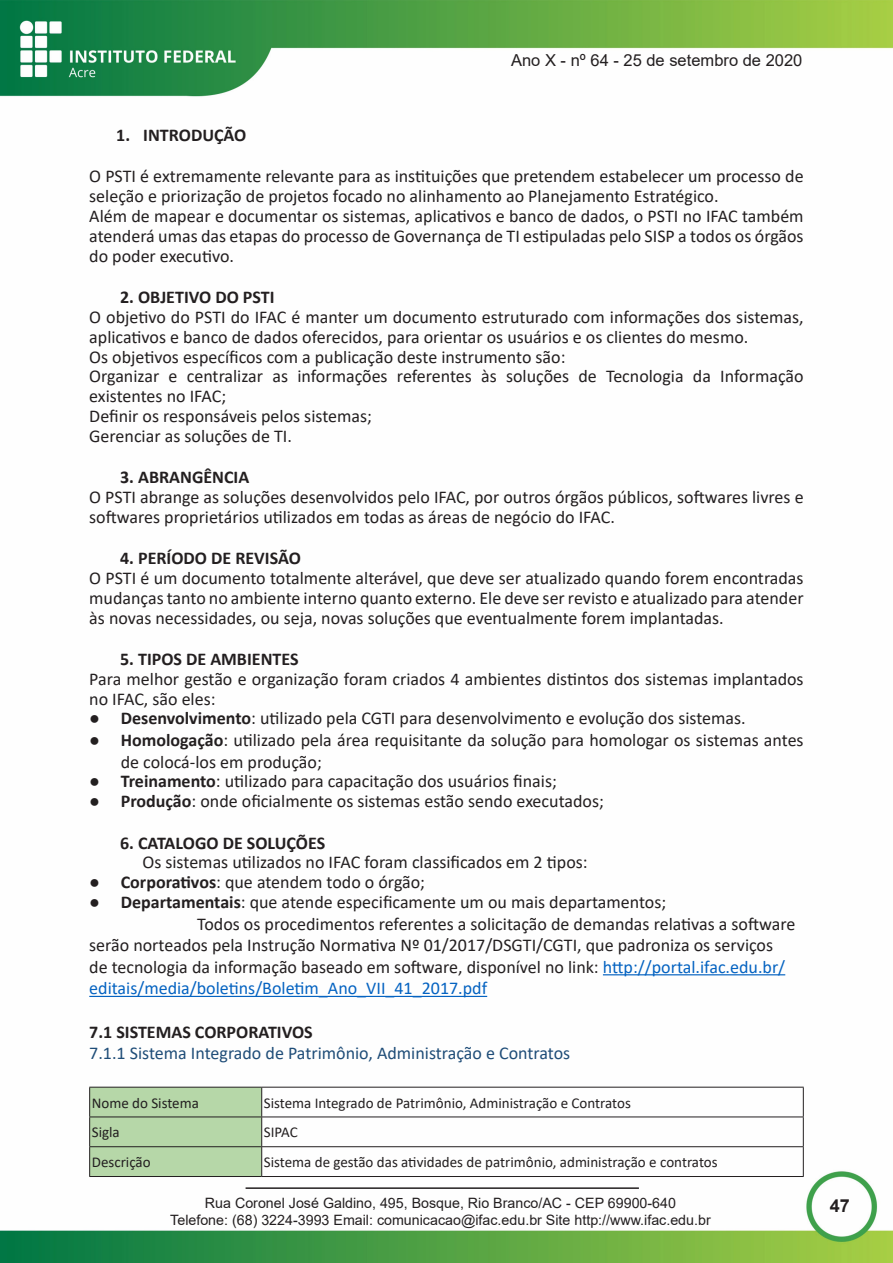
<style>
.page{position:relative;width:893px;height:1263px;background:#fff}
.page>*{position:absolute;margin:0;border:0;box-sizing:border-box;transform-origin:0 0}
.t1{font:18px/19.8px "Calibri";color:#231f20}
.t2{font:700 18px "Calibri";color:#231f20}
.t3{font:18px "Calibri";color:#1f4d78}
.t4{font:18px "Calibri";color:#0563c1}
.t5{font:700 18px "Arial";color:#231f20}
.t6{font:16.5px "Arial";color:#231f20}
.t7{font:15px "Calibri";color:#231f20}
.t8{font:14.25px/17.1px "Arial";color:#231f20;text-align:center}
.s1{font-family:"Times New Roman";font-weight:700}
.s2{font-weight:700}
.s3{color:#0563c1}
</style>
<div class="page">
<img style="left:0;top:0;width:893px;height:1263px">
<hr style="left:246px;top:1187px;width:393px;height:2px;background:#231f20">
<hr style="left:603px;top:974px;width:182px;height:1px;background:#0563c1">
<hr style="left:89px;top:996px;width:398px;height:1px;background:#0563c1">
<hr style="left:262px;top:1087px;width:542px;height:1px;background:#231f20">
<hr style="left:262px;top:1116px;width:542px;height:1px;background:#231f20">
<hr style="left:262px;top:1146px;width:542px;height:1px;background:#231f20">
<svg style="left:89px;top:1087px;width:173px;height:89px;background:#b0cfa2"></svg>
<svg style="left:803px;top:1087px;width:1px;height:89px"></svg>
<hr style="left:89px;top:1176px;width:173px;height:1px;background:#231f20">
<hr style="left:262px;top:1176px;width:542px;height:1px;background:#231f20">
<p class="t6" style="left:511px;top:49px;width:293px">Ano X - nº 64 - 25 de setembro de 2020</p>
<p class="t2" style="left:116px;top:122px;width:132px">1. INTRODUÇÃO</p>
<p class="t1" style="left:89px;top:166px;width:716px">O PSTI é extremamente relevante para as instituições que pretendem estabelecer um processo de seleção e priorização de projetos focado no alinhamento ao Planejamento Estratégico.<br>Além de mapear e documentar os sistemas, aplicativos e banco de dados, o PSTI no IFAC também atenderá umas das etapas do processo de Governança de TI estipuladas pelo SISP a todos os órgãos do poder executivo.</p>
<p class="t2" style="left:120px;top:284px;width:156px">2. OBJETIVO DO PSTI</p>
<p class="t1" style="left:89px;top:307px;width:716px">O objetivo do PSTI do IFAC é manter um documento estruturado com informações dos sistemas, aplicativos e banco de dados oferecidos, para orientar os usuários e os clientes do mesmo.<br>Os objetivos específicos com a publicação deste instrumento são:<br>Organizar e centralizar as informações referentes às soluções de Tecnologia da Informação existentes no IFAC;<br>Definir os responsáveis pelos sistemas;<br>Gerenciar as soluções de TI.</p>
<p class="t2" style="left:120px;top:464px;width:131px">3. ABRANGÊNCIA</p>
<p class="t1" style="left:89px;top:487px;width:716px">O PSTI abrange as soluções desenvolvidos pelo IFAC, por outros órgãos públicos, softwares livres e softwares proprietários utilizados em todas as áreas de negócio do IFAC.</p>
<p class="t2" style="left:120px;top:545px;width:182px">4. PERÍODO DE REVISÃO</p>
<p class="t1" style="left:89px;top:568px;width:716px;text-align:justify">O PSTI é um documento totalmente alterável, que deve ser atualizado quando forem encontradas mudanças tanto no ambiente interno quanto externo. Ele deve ser revisto e atualizado para atender às novas necessidades, ou seja, novas soluções que eventualmente forem implantadas.</p>
<p class="t2" style="left:120px;top:646px;width:180px">5. TIPOS DE AMBIENTES</p>
<p class="t1" style="left:89px;top:668px;width:716px">Para melhor gestão e organização foram criados 4 ambientes distintos dos sistemas implantados no IFAC, são eles:</p>
<p class="t1" style="left:89px;top:708px;width:658px"><span class="s1">●</span> <span class="s2">Desenvolvimento</span>: utilizado pela CGTI para desenvolvimento e evolução dos sistemas.</p>
<p class="t1" style="left:121px;top:729px;width:684px;line-height:21.6px;text-indent:-32px"><span class="s1">●</span> <span class="s2">Homologação</span>: utilizado pela área requisitante da solução para homologar os sistemas antes de colocá-los em produção;</p>
<p class="t1" style="left:89px;top:771px;width:469px"><span class="s1">●</span> <span class="s2">Treinamento</span>: utilizado para capacitação dos usuários finais;</p>
<p class="t1" style="left:89px;top:791px;width:516px"><span class="s1">●</span> <span class="s2">Produção</span>: onde oficialmente os sistemas estão sendo executados;</p>
<p class="t2" style="left:120px;top:830px;width:207px">6. CATALOGO DE SOLUÇÕES</p>
<p class="t1" style="left:142px;top:852px;width:447px">Os sistemas utilizados no IFAC foram classificados em 2 tipos:</p>
<p class="t1" style="left:89px;top:872px;width:337px"><span class="s1">●</span> <span class="s2">Corporativos</span>: que atendem todo o órgão;</p>
<p class="t1" style="left:89px;top:892px;width:578px"><span class="s1">●</span> <span class="s2">Departamentais</span>: que atende especificamente um ou mais departamentos;</p>
<p class="t1" style="left:197px;top:913px;width:600px">Todos os procedimentos referentes a solicitação de demandas relativas a software</p>
<p class="t1" style="left:89px;top:935px;width:685px">serão norteados pela Instrução Normativa Nº 01/2017/DSGTI/CGTI, que padroniza os serviços</p>
<p class="t1" style="left:89px;top:956px;width:697px">de tecnologia da informação baseado em software, disponível no link: <span class="s3">http://portal.ifac.edu.br/</span></p>
<p class="t4" style="left:89px;top:976px;width:399px">editais/media/boletins/Boletim_Ano_VII_41_2017.pdf</p>
<p class="t2" style="left:89px;top:1019px;width:225px">7.1 SISTEMAS CORPORATIVOS</p>
<p class="t3" style="left:89px;top:1041px;width:482px">7.1.1 Sistema Integrado de Patrimônio, Administração e Contratos</p>
<p class="t7" style="left:92px;top:1092px;width:109px">Nome do Sistema</p>
<p class="t7" style="left:264px;top:1092px;width:368px">Sistema Integrado de Patrimônio, Administração e Contratos</p>
<p class="t7" style="left:92px;top:1122px;width:30px">Sigla</p>
<p class="t7" style="left:264px;top:1122px;width:35px">SIPAC</p>
<p class="t7" style="left:92px;top:1152px;width:60px">Descrição</p>
<p class="t7" style="left:264px;top:1152px;width:455px">Sistema de gestão das atividades de patrimônio, administração e contratos</p>
<p class="t8" style="left:170px;top:1194px;width:542px">Rua Coronel José Galdino, 495, Bosque, Rio Branco/AC - CEP 69900-640<br>Telefone: (68) 3224-3993 Email: comunicacao@ifac.edu.br Site http://www.ifac.edu.br</p>
<p class="t5" style="left:830px;top:1193px;width:22px">47</p>
</div>
